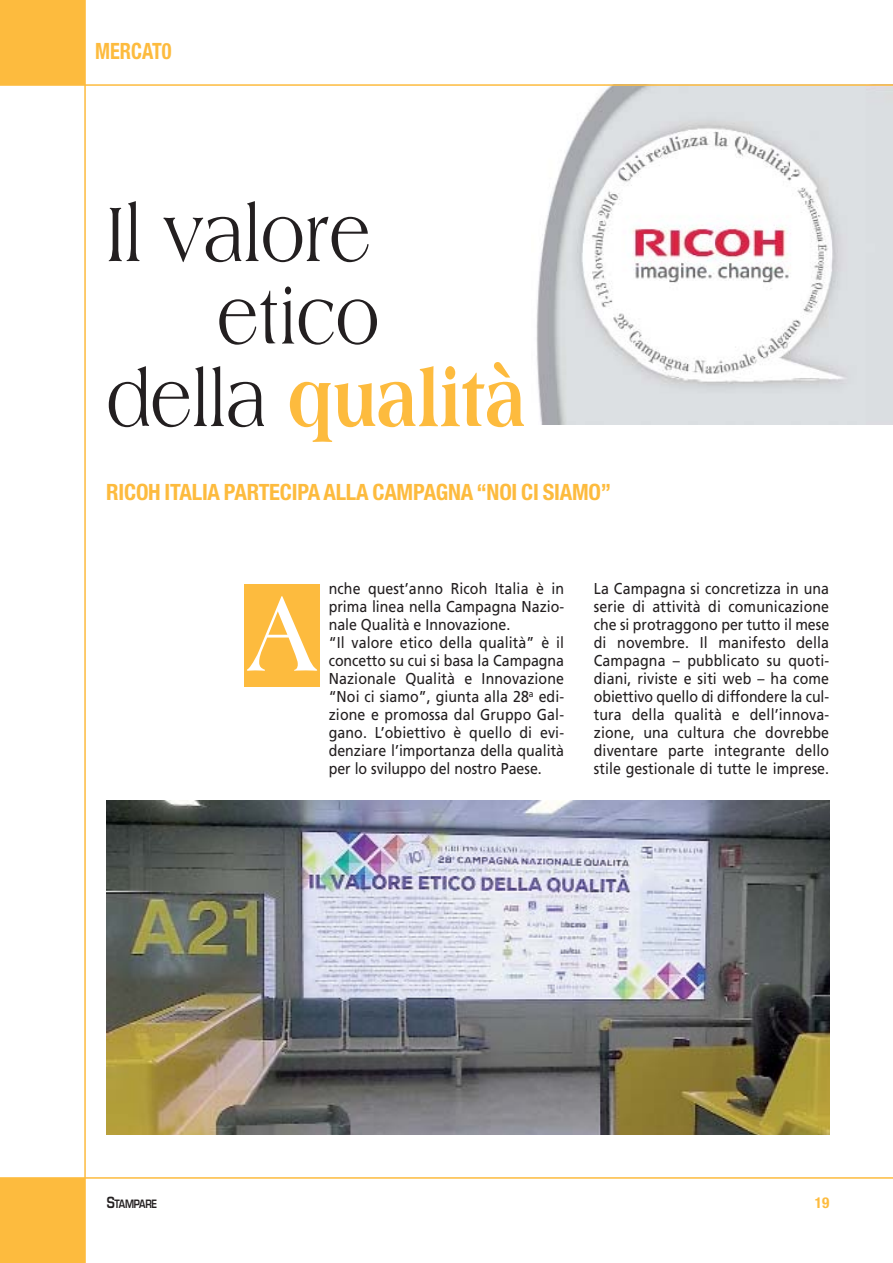
<style>
.page{position:relative;width:893px;height:1263px;background:#fff}
.page>*{position:absolute;margin:0;border:0;box-sizing:border-box;transform-origin:0 0}
.t1{font:700 112.5px "Americana";color:#fff;scale:.8 1}
.t2{font:82.5px "Americana";color:#231f20;scale:.8 1}
.t3{font:800 82.5px "Americana";color:#fdbb3e;scale:.8 1}
.t4{font:700 condensed 22.5px "Helvetica Neue";letter-spacing:-.01em;color:#fdbb3e}
.t5{font:700 condensed 22.5px "Helvetica Neue";letter-spacing:-.01em;color:#fdbb3e;scale:.9 1}
.t6{font:15.75px/18px "Frutiger";letter-spacing:.005em;color:#231f20;scale:.9 1}
.t7{font:700 condensed 15px "Helvetica Neue";color:#fdbb3e}
.t8{font:600 11.25px "Eurostile";letter-spacing:-.035em;color:#231f20;scale:.8 1}
.s1{font-weight:400;color:#231f20}
.s2{font-size:15px}
</style>
<div class="page">
<div style="left:244px;top:584px;width:76px;height:102px;background:#fdbb3e"></div>
<hr style="left:84px;top:0;width:2px;height:1263px;background:#fdbb3e">
<div style="left:0;top:0;width:85px;height:85px;background:#fdbb3e"></div>
<div style="left:0;top:1178px;width:85px;height:85px;background:#fdbb3e"></div>
<hr style="left:0;top:1177px;width:893px;height:2px;background:#fdbb3e">
<img style="left:536px;top:86px;width:357px;height:339px">
<hr style="left:0;top:84px;width:893px;height:2px;background:#fdbb3e">
<img style="left:106px;top:800px;width:723px;height:335px">
<h3 class="t5" style="left:95px;top:38px;width:86px">MERCAT0</h3>
<h2 class="t2" style="left:106px;top:201px;width:332px">Il valore</h2>
<h2 class="t2" style="left:217px;top:284px;width:205px">etico</h2>
<h2 class="t3" style="left:106px;top:366px;width:526px"><span class="s1">della</span> qualità</h2>
<h3 class="t4" style="left:106px;top:479px;width:506px">RICOH ITALIA PARTECIPA ALLA CAMPAGNA “NOI CI SIAMO”</h3>
<h1 class="t1" style="left:247px;top:589px;width:89px">A</h1>
<p class="t6" style="left:329px;top:581px;width:263px">nche quest’anno Ricoh Italia è in prima linea nella Campagna Nazio&shy;nale Qualità e Innovazione.<br>“Il valore etico della qualità” è il concetto su cui si basa la Campagna Nazionale Qualità e Innovazione “Noi ci siamo”, giunta alla 28<sup>a</sup> edi&shy;zione e promossa dal Gruppo Gal&shy;gano. L’obiettivo è quello di evi&shy;denziare l’importanza della qualità per lo sviluppo del nostro Paese.</p>
<p class="t6" style="left:594px;top:581px;width:263px;text-align:justify">La Campagna si concretizza in una serie di attività di comunicazione che si protraggono per tutto il mese di novembre. Il manifesto della Campagna – pubblicato su quoti&shy;diani, riviste e siti web – ha come obiettivo quello di diffondere la cul&shy;tura della qualità e dell’innova&shy;zione, una cultura che dovrebbe diventare parte integrante dello stile gestionale di tutte le imprese.</p>
<p class="t8" style="left:107px;top:1199px;width:64px"><span class="s2">S</span>TAMPARE</p>
<p class="t7" style="left:815px;top:1194px;width:16px">19</p>
</div>
